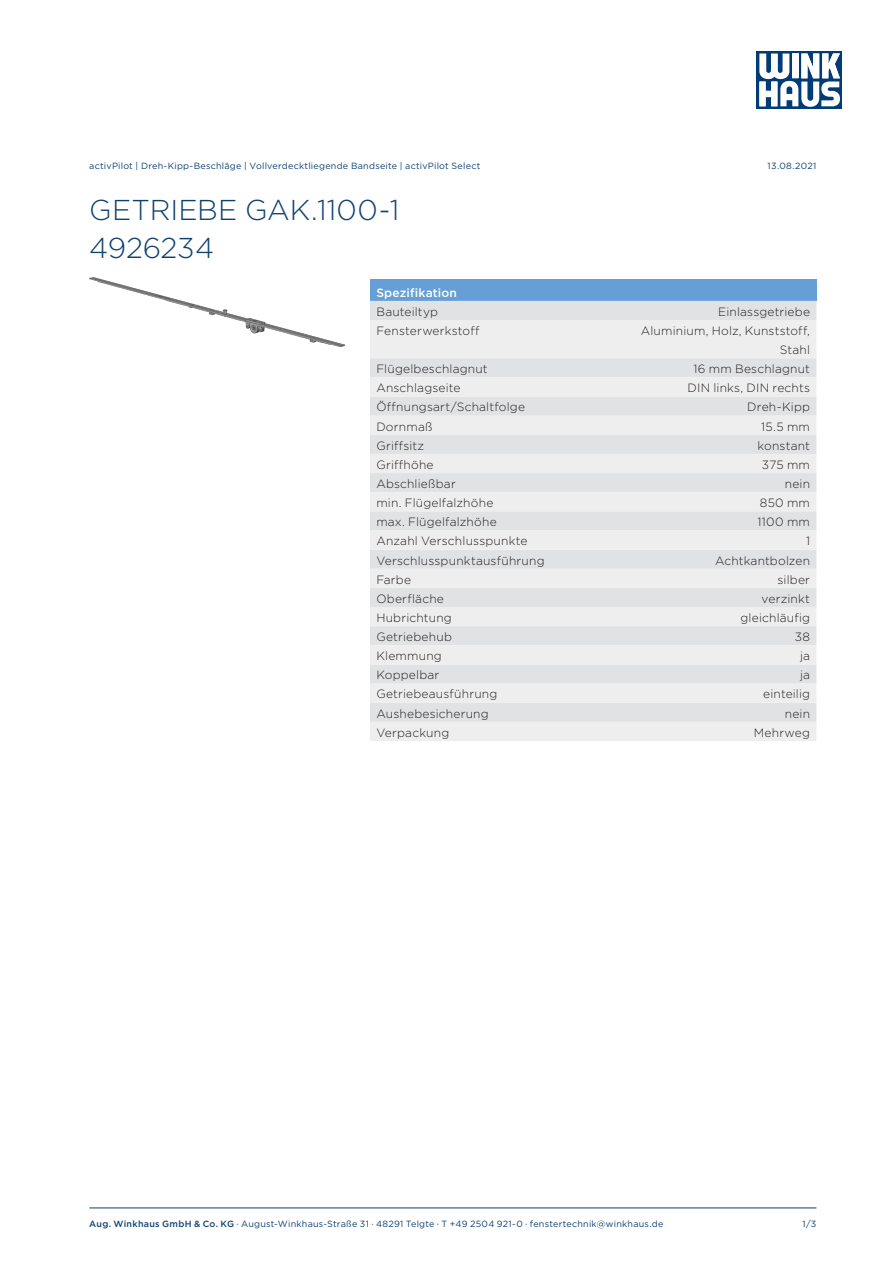
<style>
.page{position:relative;width:893px;height:1263px;background:#fff}
.page>*{position:absolute;margin:0;border:0;box-sizing:border-box;transform-origin:0 0}
.Headline{font:300 28.65px/38.2px "Gotham";letter-spacing:-.005em;color:#0f4272}
.Datenzelle_links{font:300 12px "Gotham";letter-spacing:.015em;color:#231f20}
.Datenzelle_rechts{font:300 12px/19.2px "Gotham";letter-spacing:.015em;color:#231f20;text-align:right}
.Headerzelle{font:500 12px "Gotham";letter-spacing:.015em;color:#fff}
.Fußzeile{font:9px "Gotham";letter-spacing:.025em;color:#0f4272}
.Kopfzeile{font:9px "Gotham";letter-spacing:.025em;color:#0f4272}
.s1{font-weight:500}
</style>
<div class="page">
<div style="left:757px;top:51px;width:85px;height:58px;background:#013c77"></div>
<svg style="left:759px;top:53px;width:81px;height:54px"></svg>
<hr style="left:89px;top:1208px;width:727px;height:1px;background:#0f4272">
<img style="left:89px;top:277px;width:255px;height:69px">
<div style="left:370px;top:280px;width:446px;height:21px;background:#669fd5"></div>
<div style="left:370px;top:301px;width:446px;height:19px;background:#e1e2e4"></div>
<svg style="left:370px;top:320px;width:446px;height:421px;background:#e8e8ea"></svg>
<p class="Kopfzeile" style="left:89px;top:160px;width:393px">activPilot | Dreh-Kipp-Beschläge | Vollverdecktliegende Bandseite | activPilot Select</p>
<p class="Kopfzeile" style="left:768px;top:160px;width:50px">13.08.2021</p>
<p class="Headline" style="left:89px;top:190px;width:312px">GETRIEBE GAK.1100-1<br>4926234</p>
<p class="Headerzelle" style="left:376px;top:284px;width:82px">Spezifikation</p>
<p class="Datenzelle_links" style="left:376px;top:304px;width:63px">Bauteiltyp</p>
<p class="Datenzelle_rechts" style="left:718px;top:302px;width:93px">Einlassgetriebe</p>
<p class="Datenzelle_links" style="left:376px;top:323px;width:105px">Fensterwerkstoff</p>
<p class="Datenzelle_rechts" style="left:641px;top:321px;width:171px">Aluminium, Holz, Kunststoff,<br>Stahl</p>
<p class="Datenzelle_links" style="left:376px;top:361px;width:113px">Flügelbeschlagnut</p>
<p class="Datenzelle_rechts" style="left:693px;top:359px;width:118px">16 mm Beschlagnut</p>
<p class="Datenzelle_links" style="left:376px;top:380px;width:86px">Anschlagseite</p>
<p class="Datenzelle_rechts" style="left:687px;top:378px;width:124px">DIN links, DIN rechts</p>
<p class="Datenzelle_links" style="left:376px;top:400px;width:150px">Öffnungsart/Schaltfolge</p>
<p class="Datenzelle_rechts" style="left:747px;top:397px;width:64px">Dreh-Kipp</p>
<p class="Datenzelle_links" style="left:376px;top:419px;width:58px">Dornmaß</p>
<p class="Datenzelle_rechts" style="left:761px;top:416px;width:50px">15.5 mm</p>
<p class="Datenzelle_links" style="left:376px;top:438px;width:49px">Griffsitz</p>
<p class="Datenzelle_rechts" style="left:758px;top:435px;width:54px">konstant</p>
<p class="Datenzelle_links" style="left:376px;top:457px;width:59px">Griffhöhe</p>
<p class="Datenzelle_rechts" style="left:762px;top:455px;width:50px">375 mm</p>
<p class="Datenzelle_links" style="left:376px;top:476px;width:81px">Abschließbar</p>
<p class="Datenzelle_rechts" style="left:785px;top:474px;width:27px">nein</p>
<p class="Datenzelle_links" style="left:376px;top:495px;width:119px">min. Flügelfalzhöhe</p>
<p class="Datenzelle_rechts" style="left:760px;top:493px;width:52px">850 mm</p>
<p class="Datenzelle_links" style="left:376px;top:514px;width:122px">max. Flügelfalzhöhe</p>
<p class="Datenzelle_rechts" style="left:758px;top:512px;width:54px">1100 mm</p>
<p class="Datenzelle_links" style="left:376px;top:533px;width:153px">Anzahl Verschlusspunkte</p>
<p class="Datenzelle_rechts" style="left:806px;top:531px;width:6px">1</p>
<p class="Datenzelle_links" style="left:376px;top:553px;width:170px">Verschlusspunktausführung</p>
<p class="Datenzelle_rechts" style="left:715px;top:550px;width:97px">Achtkantbolzen</p>
<p class="Datenzelle_links" style="left:376px;top:572px;width:36px">Farbe</p>
<p class="Datenzelle_rechts" style="left:778px;top:569px;width:34px">silber</p>
<p class="Datenzelle_links" style="left:376px;top:591px;width:69px">Oberfläche</p>
<p class="Datenzelle_rechts" style="left:761px;top:589px;width:50px">verzinkt</p>
<p class="Datenzelle_links" style="left:376px;top:610px;width:77px">Hubrichtung</p>
<p class="Datenzelle_rechts" style="left:741px;top:608px;width:71px">gleichläufig</p>
<p class="Datenzelle_links" style="left:376px;top:629px;width:77px">Getriebehub</p>
<p class="Datenzelle_rechts" style="left:795px;top:627px;width:17px">38</p>
<p class="Datenzelle_links" style="left:376px;top:648px;width:67px">Klemmung</p>
<p class="Datenzelle_rechts" style="left:800px;top:646px;width:12px">ja</p>
<p class="Datenzelle_links" style="left:376px;top:667px;width:65px">Koppelbar</p>
<p class="Datenzelle_rechts" style="left:800px;top:665px;width:12px">ja</p>
<p class="Datenzelle_links" style="left:376px;top:687px;width:123px">Getriebeausführung</p>
<p class="Datenzelle_rechts" style="left:763px;top:684px;width:48px">einteilig</p>
<p class="Datenzelle_links" style="left:376px;top:706px;width:114px">Aushebesicherung</p>
<p class="Datenzelle_rechts" style="left:785px;top:703px;width:27px">nein</p>
<p class="Datenzelle_links" style="left:376px;top:725px;width:74px">Verpackung</p>
<p class="Datenzelle_rechts" style="left:754px;top:722px;width:58px">Mehrweg</p>
<p class="Fußzeile" style="left:89px;top:1218px;width:576px"><span class="s1">Aug. Winkhaus GmbH &amp; Co. KG</span> ∙ August-Winkhaus-Straße 31 ∙ 48291 Telgte ∙ T +49 2504 921-0 ∙ fenstertechnik@winkhaus.de</p>
<p class="Fußzeile" style="left:803px;top:1218px;width:15px">1/3</p>
</div>
